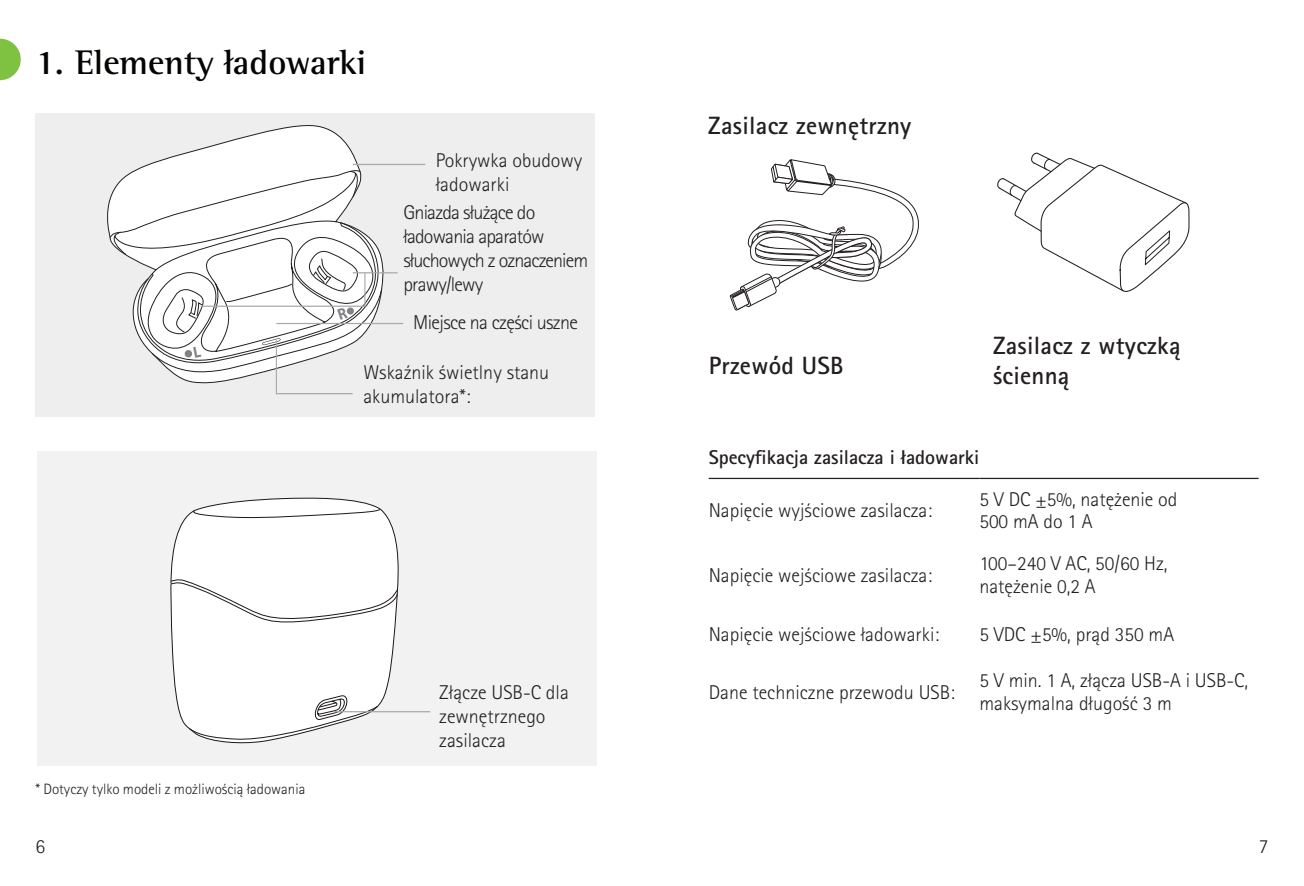
<style>
.page{position:relative;width:1304px;height:886px;background:#fff}
.page>*{position:absolute;margin:0;border:0;box-sizing:border-box;transform-origin:0 0}
.t1{font:700 35px "Rotis Semi Serif Pro";color:#040503}
.t2{font:700 25px/30px "Rotis Sans Serif Pro";letter-spacing:.01em;color:#231f20}
.t3{font:300 20px/24px "Rotis Sans Serif Pro";color:#231f20}
.t4{font:300 20px/24px "Rotis Sans Serif Pro";letter-spacing:-.04em;color:#231f20}
.t5{font:700 20px "Rotis Sans Serif Pro";color:#231f20}
.t6{font:300 20px "Rotis Sans Serif Pro";letter-spacing:-.03em;color:#231f20}
.t7{font:300 15px "Rotis Sans Serif Pro";color:#231f20}
</style>
<div class="page">
<hr style="left:709px;top:478px;width:270px;height:1px;background:#231f20">
<hr style="left:979px;top:478px;width:280px;height:1px;background:#231f20">
<div style="left:35px;top:113px;width:560px;height:304px;background:#edeeed"></div>
<svg style="left:107px;top:125px;width:279px;height:260px"></svg>
<hr style="left:276px;top:323px;width:127px;height:1px;background:#a8a9ad">
<hr style="left:353px;top:272px;width:45px;height:1px;background:#a8a9ad">
<svg style="left:729px;top:159px;width:190px;height:151px"></svg>
<svg style="left:997px;top:153px;width:192px;height:139px"></svg>
<hr style="left:353px;top:164px;width:72px;height:1px;background:#a8a9ad">
<hr style="left:276px;top:393px;width:77px;height:1px;background:#a8a9ad">
<hr style="left:276px;top:340px;width:1px;height:54px;background:#a8a9ad">
<div style="left:37px;top:451px;width:560px;height:315px;background:#f2f2f2"></div>
<svg style="left:171px;top:497px;width:228px;height:247px"></svg>
<svg style="left:170px;top:509px;width:228px;height:117px"></svg>
<svg style="left:188px;top:692px;width:190px;height:48px"></svg>
<hr style="left:334px;top:711px;width:96px;height:1px;background:#a8a9ad">
<svg style="left:0;top:39px;width:21px;height:41px"></svg>
<svg style="left:109px;top:167px;width:273px;height:206px"></svg>
<h1 class="t1" style="left:35px;top:41px;width:332px">1. Elementy ładowarki</h1>
<p class="t3" style="left:436px;top:148px;width:148px">Pokrywka obudowy ładowarki</p>
<p class="t4" style="left:403px;top:201px;width:186px">Gniazda służące do ładowania aparatów słuchowych z oznaczeniem prawy/lewy</p>
<p class="t6" style="left:413px;top:310px;width:166px">Miejsce na części uszne</p>
<p class="t3" style="left:363px;top:361px;width:187px">Wskaźnik świetlny stanu akumulatora*:</p>
<p class="t7" style="left:35px;top:780px;width:271px">* Dotyczy tylko modeli z możliwością ładowania</p>
<p class="t3" style="left:439px;top:681px;width:131px">Złącze USB-C dla zewnętrznego zasilacza</p>
<p class="t2" style="left:708px;top:110px;width:205px">Zasilacz zewnętrzny</p>
<p class="t2" style="left:709px;top:350px;width:136px">Przewód USB</p>
<p class="t2" style="left:993px;top:330px;width:189px">Zasilacz z wtyczką ścienną</p>
<p class="t5" style="left:709px;top:445px;width:272px">Specyfikacja zasilacza i ładowarki</p>
<p class="t3" style="left:709px;top:499px;width:225px">Napięcie wyjściowe zasilacza:</p>
<p class="t3" style="left:979px;top:488px;width:200px;line-height:22.5px">5 V DC ±5%, natężenie od<br>500 mA do 1 A</p>
<p class="t3" style="left:709px;top:563px;width:225px">Napięcie wejściowe zasilacza:</p>
<p class="t3" style="left:979px;top:553px;width:190px;line-height:22.5px">100–240 V AC, 50/60 Hz, natężenie 0,2 A</p>
<p class="t3" style="left:709px;top:622px;width:232px">Napięcie wejściowe ładowarki:</p>
<p class="t3" style="left:979px;top:622px;width:196px">5 VDC ±5%, prąd 350 mA</p>
<p class="t3" style="left:709px;top:680px;width:248px">Dane techniczne przewodu USB:</p>
<p class="t3" style="left:979px;top:670px;width:270px;line-height:22.5px">5 V min. 1 A, złącza USB-A i USB-C, maksymalna długość 3 m</p>
<p class="t3" style="left:35px;top:834px;width:11px">6</p>
<p class="t3" style="left:1259px;top:834px;width:11px">7</p>
</div>
